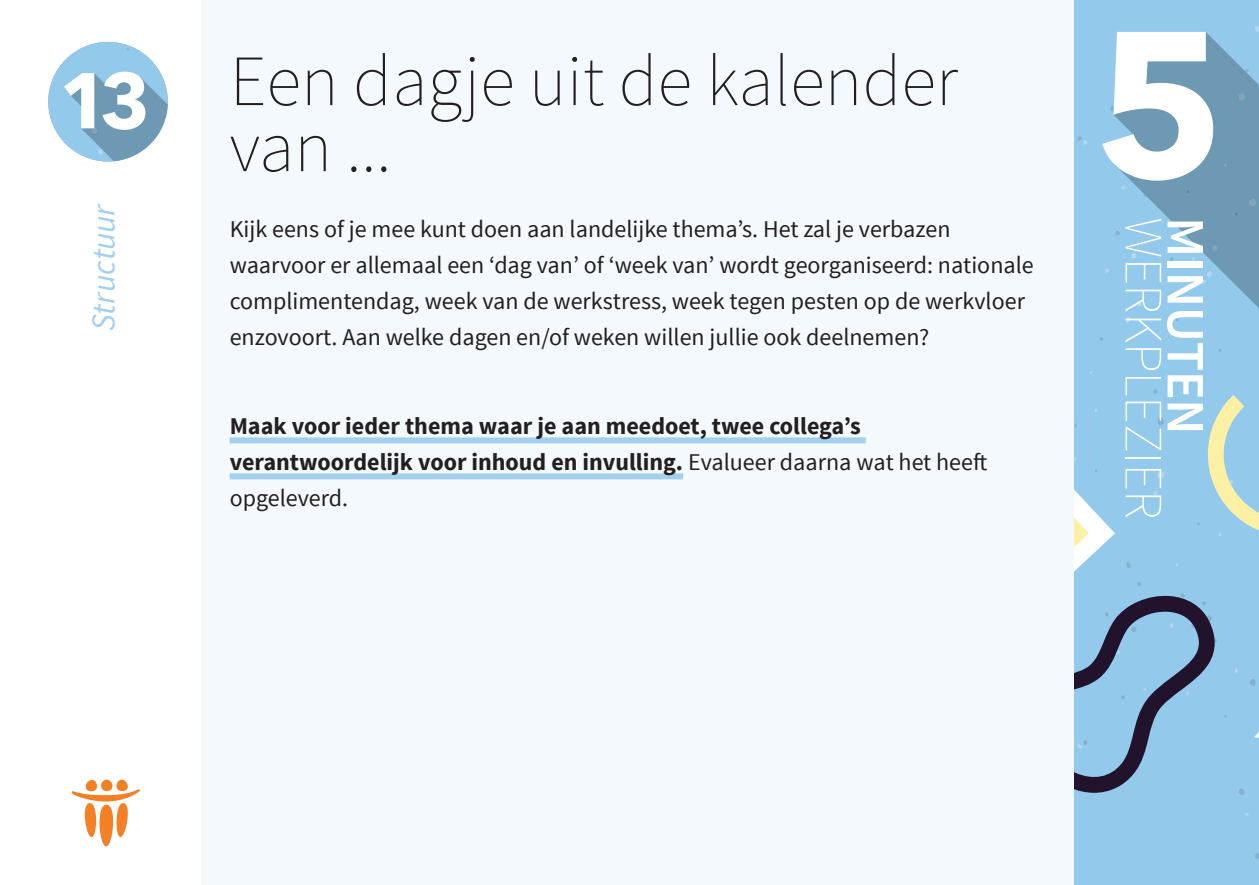
<style>
.page{position:relative;width:1259px;height:885px;background:#fff}
.page>*{position:absolute;margin:0;border:0;box-sizing:border-box;transform-origin:0 0}
.t1{font:200 72px/66px "Source Sans Pro";color:#231f20}
.t2{font:200 54px "Source Sans Pro";letter-spacing:-.015em;color:#fff}
.t3{font:600 54px "Source Sans Pro";letter-spacing:-.01em;color:#fff}
.t4{font:italic 33px "Source Sans Pro";letter-spacing:-.005em;color:#a3d0ef}
.t5{font:24px/36px "Source Sans Pro";color:#231f20}
.t6{font:700 24px/36px "Source Sans Pro";color:#231f20}
.s1{font-family:"Avenir Next";font-weight:700;font-size:78px;color:#fff}
.s2{font-weight:400}
</style>
<div class="page">
<div style="left:201px;top:0;width:873px;height:884px;background:#f4f9fd"></div>
<div style="left:1074px;top:0;width:185px;height:884px;background:#93caec"></div>
<svg style="left:1255px;top:853px;width:4px;height:6px"></svg>
<svg style="left:1126px;top:317px;width:5px;height:6px"></svg>
<svg style="left:1077px;top:136px;width:10px;height:9px"></svg>
<svg style="left:1074px;top:389px;width:185px;height:406px"></svg>
<svg style="left:1102px;top:26px;width:157px;height:282px"></svg>
<svg style="left:71px;top:779px;width:69px;height:67px"></svg>
<svg style="left:48px;top:42px;width:120px;height:119px"></svg>
<div style="left:230px;top:437px;width:635px;height:6px;background:#a3d0ef"></div>
<div style="left:230px;top:473px;width:453px;height:6px;background:#a3d0ef"></div>
<h1 class="t1" style="left:230px;top:48px;width:729px;text-indent:-171px"><span class="s1">13</span> Een dagje uit de kalender van ...</h1>
<h3 class="t4" style="left:83px;top:331px;width:130px;rotate:-90deg">Structuur</h3>
<p class="t5" style="left:230px;top:212px;width:805px">Kijk eens of je mee kunt doen aan landelijke thema’s. Het zal je verbazen waarvoor er allemaal een ‘dag van’ of ‘week van’ wordt georganiseerd: nationale complimentendag, week van de werkstress, week tegen pesten op de werkvloer enzovoort. Aan welke dagen en/of weken willen jullie ook deelnemen?</p>
<p class="t6" style="left:230px;top:409px;width:759px">Maak voor ieder thema waar je aan meedoet, twee collega’s verantwoordelijk voor inhoud en invulling. <span class="s2">Evalueer daarna wat het heeft opgeleverd.</span></p>
<h2 class="t2" style="left:1176px;top:217px;width:304px;rotate:90deg">WERKPLEZIER</h2>
<h2 class="t3" style="left:1219px;top:217px;width:219px;rotate:90deg">MINUTEN</h2>
</div>
